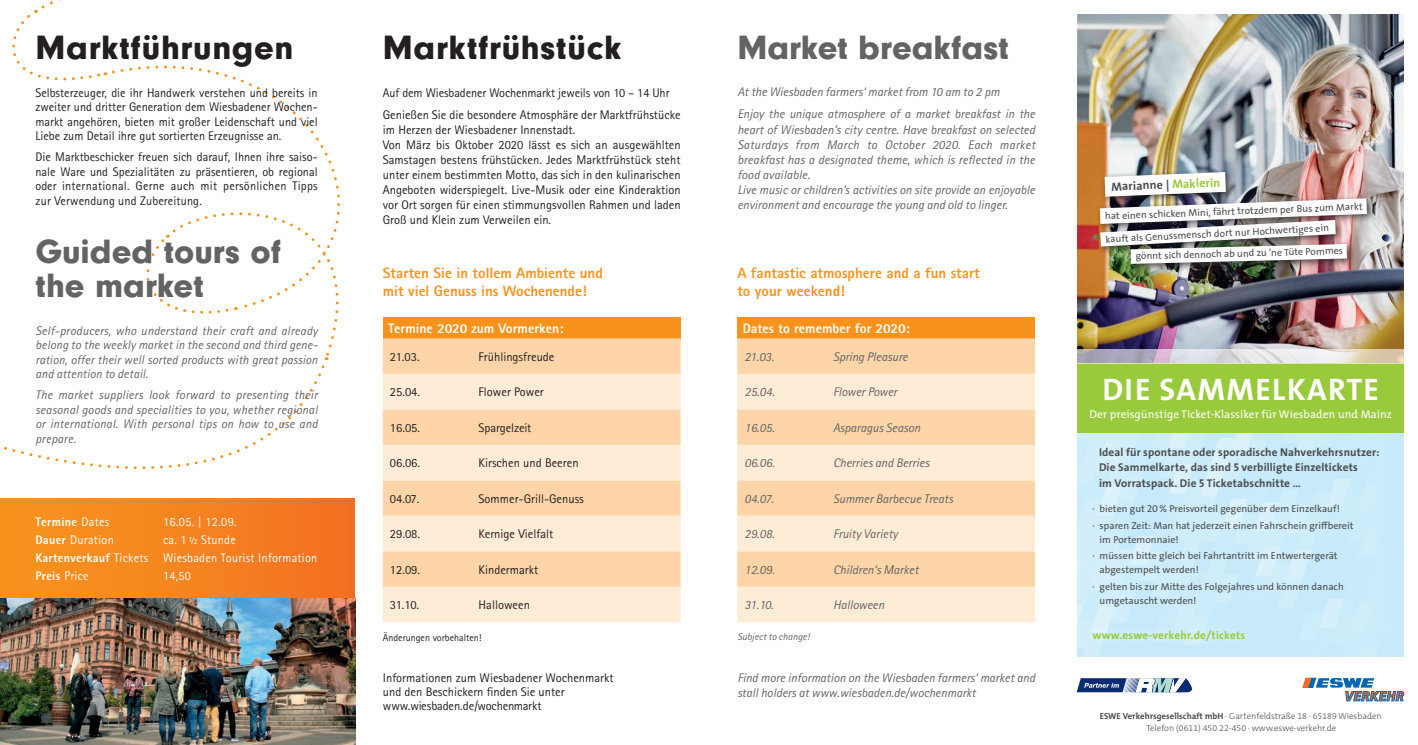
<style>
.page{position:relative;width:1418px;height:745px;background:#fff}
.page>*{position:absolute;margin:0;border:0;box-sizing:border-box;transform-origin:0 0}
.t1{font:900 35px/33.8px "Neuzeit Gro";color:#636366}
.t2{font:900 35px "Neuzeit Gro";letter-spacing:.02em;color:#231f20}
.t3{font:31.25px "The Sans LP7 Bld";letter-spacing:.045em;color:#fff}
.t4{font:800 15px/17.5px "Rotis Sans Serif";color:#f7931d}
.t5{font:800 13.75px "Rotis Sans Serif";color:#fff}
.t6{font:12.5px/14.4px "Rotis Sans Serif";color:#231f20}
.t7{font:italic 12.5px/14.4px "Rotis Sans Serif";color:#636366}
.t8{font:12.5px/17.9px "Rotis Sans Serif";letter-spacing:.02em;color:#fff}
.t9{font:800 12.5px "Rotis Sans Serif";letter-spacing:.025em;color:#fff}
.t10{font:12.12px "The Sans LP7 Bld";color:#4b4c4d}
.t11{font:11.25px/15.2px "The Sans LP7 Bld";letter-spacing:.01em;color:#4b4c4d}
.t12{font:11.25px "The Mix B5 Plain";letter-spacing:.005em;color:#fff}
.t13{font:11.25px "The Sans LP7 Bld";letter-spacing:.02em;color:#99ca3b}
.t14{font:10px/16.8px "The Sans LP5 Plain";letter-spacing:.005em;color:#4b4c4d}
.t15{font:10px "The Sans B5 Plain";color:#4b4c4d}
.t16{font:10px "Rotis Sans Serif";color:#231f20}
.t17{font:italic 10px "Rotis Sans Serif";color:#636366}
.t18{font:300 8.75px/11.2px "The Mix B3";color:#4b4c4d;text-align:center}
.s1{font-weight:400}
.s2{font-weight:800}
.s3{font-size:11.25px}
.s4{color:#99ca3b}
.s5{font-family:"The Mix B7";font-weight:700}
</style>
<div class="page">
<img style="left:1077px;top:14px;width:326px;height:335px">
<svg style="left:1077px;top:432px;width:326px;height:224px;background:#ccebf9"></svg>
<div style="left:1077px;top:363px;width:326px;height:69px;background:#99ca3b"></div>
<svg style="left:1077px;top:349px;width:327px;height:14px;background:#d4cfd2"></svg>
<svg style="left:1302px;top:677px;width:101px;height:23px"></svg>
<hr style="left:1135px;top:691px;width:46px;height:1px;background:#0c2c72">
<svg style="left:1077px;top:678px;width:115px;height:13px"></svg>
<div style="left:1084px;top:622px;width:168px;height:25px;background:#ccecfa"></div>
<div style="left:1095px;top:168px;width:281px;height:105px;background:#231f20;opacity:.75"></div>
<img style="left:1099px;top:172px;width:267px;height:92px">
<img style="left:0;top:597px;width:355px;height:147px">
<svg style="left:112px;top:65px;width:228px;height:130px"></svg>
<svg style="left:4px;top:365px;width:321px;height:105px"></svg>
<svg style="left:12px;top:0;width:94px;height:81px"></svg>
<svg style="left:146px;top:195px;width:195px;height:165px"></svg>
<div style="left:0;top:497px;width:355px;height:100px;background:linear-gradient(to right,#f7961d,#f37022)"></div>
<div style="left:383px;top:317px;width:297px;height:21px;background:#f7931d"></div>
<div style="left:383px;top:338px;width:297px;height:35px;background:#fdd5a8"></div>
<svg style="left:383px;top:373px;width:297px;height:249px;background:#fde2c3"></svg>
<div style="left:737px;top:317px;width:298px;height:21px;background:#f7931d"></div>
<div style="left:737px;top:338px;width:298px;height:35px;background:#fdd5a8"></div>
<svg style="left:737px;top:373px;width:298px;height:249px;background:#fde2c3"></svg>
<h1 class="t2" style="left:35px;top:27px;width:259px">Marktführungen</h1>
<p class="t6" style="left:35px;top:85px;width:284px;text-align:justify">Selbsterzeuger, die ihr Handwerk verstehen und bereits in zweiter und dritter Generation dem Wiesbadener Wochen&shy;markt angehören, bieten mit großer Leidenschaft und viel Liebe zum Detail ihre gut sortierten Erzeugnisse an.</p>
<p class="t6" style="left:35px;top:150px;width:284px;text-align:justify">Die Marktbeschicker freuen sich darauf, Ihnen ihre saiso&shy;nale Ware und Spezialitäten zu präsentieren, ob regional oder international. Gerne auch mit persönlichen Tipps zur Verwendung und Zubereitung.</p>
<h1 class="t1" style="left:35px;top:235px;width:247px">Guided tours of the market</h1>
<p class="t7" style="left:35px;top:323px;width:284px;text-align:justify">Self-producers, who understand their craft and already belong to the weekly market in the second and third gene&shy;ration, offer their well sorted products with great passion and attention to detail.</p>
<p class="t7" style="left:35px;top:388px;width:284px;text-align:justify">The market suppliers look forward to presenting their seasonal goods and specialities to you, whether regional or international. With personal tips on how to use and prepare.</p>
<p class="t9" style="left:35px;top:513px;width:75px">Termine <span class="s1">Dates</span></p>
<p class="t8" style="left:163px;top:512px;width:75px">16.05. | 12.09.</p>
<p class="t8" style="left:35px;top:530px;width:80px"><span class="s2">Dauer</span> Duration</p>
<p class="t8" style="left:35px;top:530px;width:283px;text-indent:128px">ca. 1 <span class="s3">½</span> Stunde<br><span class="s2">Kartenverkauf</span> Tickets Wiesbaden Tourist Information<br><span class="s2">Preis</span> Price</p>
<p class="t8" style="left:163px;top:566px;width:29px">14,50</p>
<h1 class="t2" style="left:383px;top:27px;width:240px">Marktfrühstück</h1>
<h1 class="t1" style="left:737px;top:31px;width:273px">Market breakfast</h1>
<p class="t6" style="left:383px;top:81px;width:299px;line-height:22.1px">Auf dem Wiesbadener Wochenmarkt jeweils von 10 – 14 Uhr<br>Genießen Sie die besondere Atmosphäre der Marktfrühstücke</p>
<p class="t6" style="left:383px;top:122px;width:299px;line-height:15px">im Herzen der Wiesbadener Innenstadt.<br>Von März bis Oktober 2020 lässt es sich an ausgewählten Samstagen bestens frühstücken. Jedes Marktfrühstück steht unter einem bestimmten Motto, das sich in den kulinarischen Angeboten widerspiegelt. Live-Musik oder eine Kinderaktion vor Ort sorgen für einen stimmungsvollen Rahmen und laden Groß und Klein zum Verweilen ein.</p>
<p class="t7" style="left:737px;top:81px;width:299px;line-height:22.1px">At the Wiesbaden farmers‘ market from 10 am to 2 pm<br>Enjoy the unique atmosphere of a market breakfast in the</p>
<p class="t7" style="left:737px;top:122px;width:299px;line-height:15px">heart of Wiesbaden’s city centre. Have breakfast on selected Saturdays from March to October 2020. Each market breakfast has a designated theme, which is reflected in the food available.<br>Live music or children’s activities on site provide an enjoyable environment and encourage the young and old to linger.</p>
<p class="t10" style="left:1110px;top:178px;width:111px;rotate:-2deg">Marianne | <span class="s4">Maklerin</span></p>
<p class="t15" style="left:1104px;top:210px;width:259px;rotate:-2deg">hat einen schicken Mini, fährt trotzdem per Bus zum Markt</p>
<p class="t15" style="left:1105px;top:234px;width:225px;rotate:-3deg">kauft als Genussmensch dort nur Hochwertiges ein</p>
<p class="t15" style="left:1135px;top:250px;width:209px;rotate:-1deg">gönnt sich dennoch ab und zu ’ne Tüte Pommes</p>
<p class="t4" style="left:383px;top:264px;width:221px">Starten Sie in tollem Ambiente und mit viel Genuss ins Wochenende!</p>
<p class="t4" style="left:737px;top:264px;width:244px">A fantastic atmosphere and a fun start to your weekend!</p>
<p class="t5" style="left:388px;top:319px;width:177px">Termine 2020 zum Vormerken:</p>
<p class="t6" style="left:390px;top:349px;width:31px">21.03.</p>
<p class="t6" style="left:478px;top:349px;width:77px">Frühlingsfreude</p>
<p class="t6" style="left:390px;top:384px;width:32px">25.04.</p>
<p class="t6" style="left:478px;top:384px;width:67px">Flower Power</p>
<p class="t6" style="left:390px;top:420px;width:32px">16.05.</p>
<p class="t6" style="left:478px;top:420px;width:54px">Spargelzeit</p>
<p class="t6" style="left:390px;top:455px;width:32px">06.06.</p>
<p class="t6" style="left:478px;top:455px;width:101px">Kirschen und Beeren</p>
<p class="t6" style="left:390px;top:491px;width:31px">04.07.</p>
<p class="t6" style="left:478px;top:491px;width:107px">Sommer-Grill-Genuss</p>
<p class="t6" style="left:390px;top:526px;width:32px">29.08.</p>
<p class="t6" style="left:478px;top:526px;width:76px">Kernige Vielfalt</p>
<p class="t6" style="left:390px;top:562px;width:32px">12.09.</p>
<p class="t6" style="left:478px;top:562px;width:61px">Kindermarkt</p>
<p class="t6" style="left:390px;top:597px;width:31px">31.10.</p>
<p class="t6" style="left:478px;top:597px;width:53px">Halloween</p>
<p class="t5" style="left:742px;top:319px;width:169px">Dates to remember for 2020:</p>
<p class="t7" style="left:744px;top:349px;width:31px">21.03.</p>
<p class="t7" style="left:833px;top:349px;width:76px">Spring Pleasure</p>
<p class="t7" style="left:744px;top:384px;width:32px">25.04.</p>
<p class="t7" style="left:833px;top:384px;width:66px">Flower Power</p>
<p class="t7" style="left:744px;top:420px;width:32px">16.05.</p>
<p class="t7" style="left:833px;top:420px;width:89px">Asparagus Season</p>
<p class="t7" style="left:744px;top:455px;width:32px">06.06.</p>
<p class="t7" style="left:833px;top:455px;width:98px">Cherries and Berries</p>
<p class="t7" style="left:744px;top:491px;width:31px">04.07.</p>
<p class="t7" style="left:833px;top:491px;width:121px">Summer Barbecue Treats</p>
<p class="t7" style="left:744px;top:526px;width:32px">29.08.</p>
<p class="t7" style="left:833px;top:526px;width:66px">Fruity Variety</p>
<p class="t7" style="left:744px;top:562px;width:32px">12.09.</p>
<p class="t7" style="left:833px;top:562px;width:87px">Children‘s Market</p>
<p class="t7" style="left:744px;top:597px;width:31px">31.10.</p>
<p class="t7" style="left:833px;top:597px;width:53px">Halloween</p>
<h2 class="t3" style="left:1102px;top:368px;width:278px">DIE SAMMELKARTE</h2>
<p class="t12" style="left:1089px;top:408px;width:304px">Der preisgünstige Ticket-Klassiker für Wiesbaden und Mainz</p>
<p class="t11" style="left:1098px;top:444px;width:282px">Ideal für spontane oder sporadische Nahverkehrsnutzer:<br>Die Sammelkarte, das sind 5 verbilligte Einzeltickets<br>im Vorratspack. Die 5 Ticketabschnitte …</p>
<p class="t14" style="left:1092px;top:500px;width:262px">· bieten gut 20 % Preisvorteil gegenüber dem Einzelkauf!<br>· sparen Zeit: Man hat jederzeit einen Fahrschein griffbereit</p>
<p class="t14" style="left:1092px;top:530px;width:247px;text-indent:7px">im Portemonnaie!<br>· müssen bitte gleich bei Fahrtantritt im Entwertergerät</p>
<p class="t14" style="left:1092px;top:561px;width:253px;text-indent:7px">abgestempelt werden!<br>· gelten bis zur Mitte des Folgejahres und können danach</p>
<p class="t14" style="left:1099px;top:591px;width:98px">umgetauscht werden!</p>
<p class="t16" style="left:383px;top:631px;width:100px">Änderungen vorbehalten!</p>
<p class="t17" style="left:737px;top:630px;width:74px">Subject to change!</p>
<p class="t13" style="left:1092px;top:627px;width:154px">www.eswe-verkehr.de/tickets</p>
<p class="t6" style="left:383px;top:670px;width:232px;line-height:13.8px">Informationen zum Wiesbadener Wochenmarkt und den Beschickern finden Sie unter www.wiesbaden.de/wochenmarkt</p>
<p class="t7" style="left:737px;top:669px;width:299px;line-height:15px">Find more information on the Wiesbaden farmers‘ market and stall holders at www.wiesbaden.de/wochenmarkt</p>
<p class="t18" style="left:1099px;top:710px;width:283px"><span class="s5">ESWE Verkehrsgesellschaft mbH</span> · Gartenfeldstraße 18 · 65189 Wiesbaden<br>Telefon (0611) 450 22-450 · www.eswe-verkehr.de</p>
</div>
